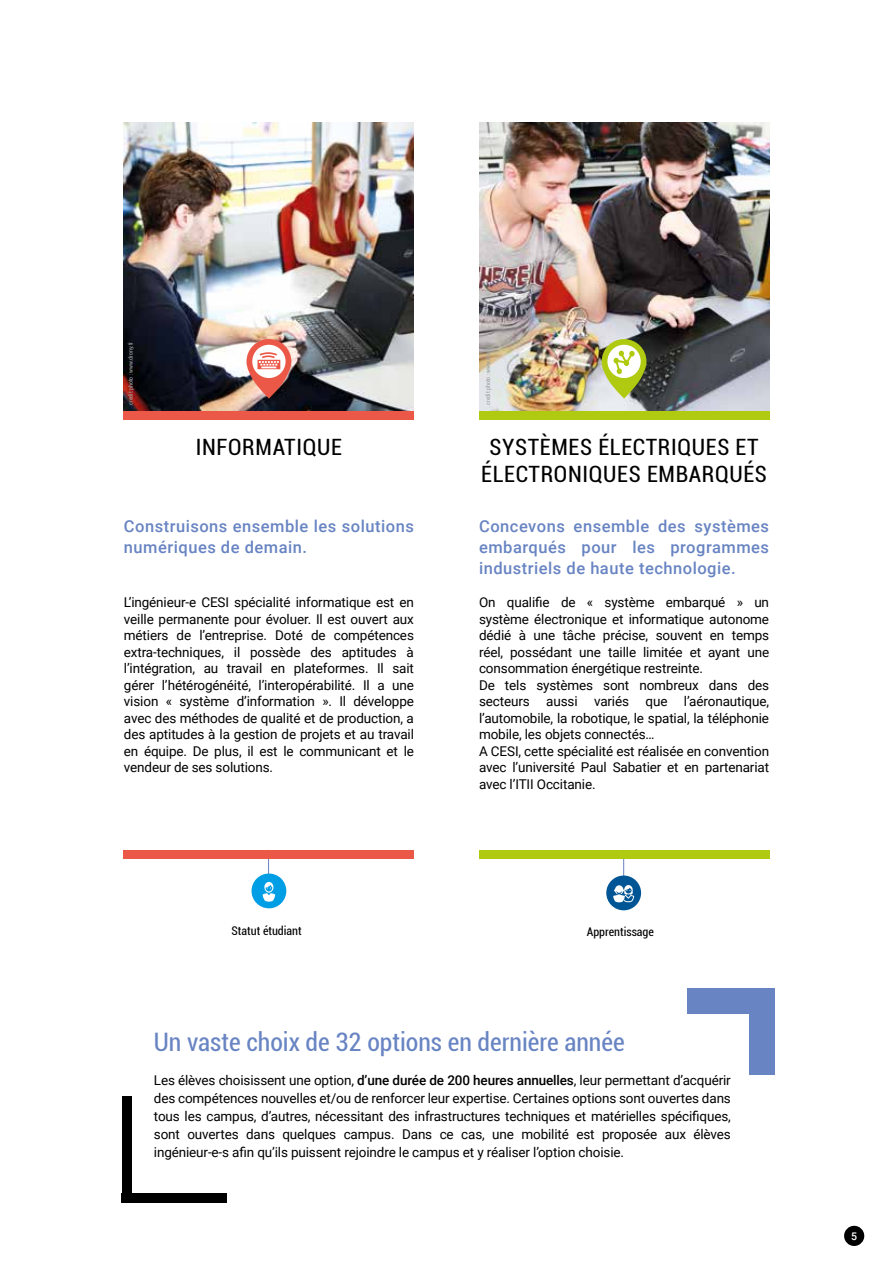
<style>
.page{position:relative;width:893px;height:1263px;background:#fff}
.page>*{position:absolute;margin:0;border:0;box-sizing:border-box;transform-origin:0 0}
.t1{font:condensed 25.5px "Roboto";color:#6884c2}
.t2{font:condensed 22.5px/27px "Roboto";letter-spacing:.03em;color:#000;text-align:center}
.t3{font:500 16.5px/21px "Roboto";letter-spacing:.03em;color:#6884c2}
.t4{font:13.5px/16.5px "Roboto";letter-spacing:-.01em;color:#000;text-align:justify}
.t5{font:condensed 12px "Roboto";color:#000}
.t6{font:500 10.5px "Roboto";color:#fff}
.t7{font:condensed 6px "Roboto";color:#9da0a1}
.s1{font-weight:500}
</style>
<div class="page">
<hr style="left:623px;top:850px;width:1px;height:39px;background:#6884c2">
<hr style="left:268px;top:850px;width:1px;height:39px;background:#6884c2">
<img style="left:479px;top:122px;width:290px;height:289px">
<img style="left:124px;top:122px;width:290px;height:289px">
<div style="left:124px;top:411px;width:290px;height:9px;background:#eb5848"></div>
<div style="left:124px;top:850px;width:290px;height:8px;background:#eb5848"></div>
<div style="left:479px;top:411px;width:290px;height:9px;background:#afca11"></div>
<div style="left:479px;top:850px;width:290px;height:8px;background:#afca11"></div>
<svg style="left:246px;top:339px;width:45px;height:59px"></svg>
<svg style="left:602px;top:339px;width:44px;height:59px"></svg>
<div style="left:606px;top:875px;width:35px;height:35px;background:#005694;border-radius:50%"></div>
<svg style="left:613px;top:885px;width:21px;height:17px"></svg>
<div style="left:252px;top:873px;width:34px;height:35px;background:#009ee4;border-radius:50%"></div>
<svg style="left:263px;top:882px;width:12px;height:20px"></svg>
<div style="left:687px;top:988px;width:87px;height:26px;background:#6884c2"></div>
<div style="left:749px;top:1002px;width:25px;height:73px;background:#6884c2"></div>
<div style="left:122px;top:1096px;width:9px;height:106px;background:#000"></div>
<div style="left:122px;top:1193px;width:105px;height:10px;background:#000"></div>
<div style="left:844px;top:1226px;width:20px;height:20px;background:#000;border-radius:50%"></div>
<p class="t7" style="left:128px;top:405px;width:65px;rotate:-90deg">credit photo : www.drony.fr</p>
<p class="t7" style="left:485px;top:405px;width:65px;rotate:-90deg">credit photo : www.drony.fr</p>
<h2 class="t2" style="left:196px;top:435px;width:148px">INFORMATIQUE</h2>
<h2 class="t2" style="left:481px;top:435px;width:287px">SYSTÈMES ÉLECTRIQUES ET<br>ÉLECTRONIQUES EMBARQUÉS</h2>
<p class="t3" style="left:479px;top:517px;width:292px;text-align:justify">Concevons ensemble des systèmes embarqués pour les programmes industriels de haute technologie.</p>
<p class="t4" style="left:479px;top:594px;width:292px;text-align:left">On qualifie de « système embarqué » un système électronique et informatique autonome dédié à une tâche précise, souvent en temps réel, possédant une taille limitée et ayant une consommation énergétique restreinte.<br>De tels systèmes sont nombreux dans des secteurs aussi variés que l’aéronautique, l’automobile, la robotique, le spatial, la téléphonie mobile, les objets connectés…<br>A CESI, cette spécialité est réalisée en convention avec l’université Paul Sabatier et en partenariat avec l’ITII Occitanie.</p>
<p class="t3" style="left:124px;top:517px;width:291px">Construisons ensemble les solutions numériques de demain.</p>
<p class="t4" style="left:124px;top:595px;width:292px">L’ingénieur-e CESI spécialité informatique est en veille permanente pour évoluer. Il est ouvert aux métiers de l’entreprise. Doté de compétences extra-techniques, il possède des aptitudes à l’intégration, au travail en plateformes. Il sait gérer l’hétérogénéité, l’interopérabilité. Il a une vision « système d’information ». Il développe avec des méthodes de qualité et de production, a des aptitudes à la gestion de projets et au travail en équipe. De plus, il est le communicant et le vendeur de ses solutions.</p>
<p class="t5" style="left:232px;top:925px;width:72px">Statut étudiant</p>
<p class="t5" style="left:587px;top:926px;width:69px">Apprentissage</p>
<h1 class="t1" style="left:154px;top:1030px;width:472px">Un vaste choix de 32 options en dernière année</h1>
<p class="t4" style="left:154px;top:1072px;width:579px;line-height:18px">Les élèves choisissent une option, <span class="s1">d’une durée de 200 heures annuelles</span>, leur permettant d’acquérir des compétences nouvelles et/ou de renforcer leur expertise. Certaines options sont ouvertes dans tous les campus, d’autres, nécessitant des infrastructures techniques et matérielles spécifiques, sont ouvertes dans quelques campus. Dans ce cas, une mobilité est proposée aux élèves ingénieur-e-s afin qu’ils puissent rejoindre le campus et y réaliser l’option choisie.</p>
<p class="t6" style="left:851px;top:1231px;width:7px">5</p>
</div>
